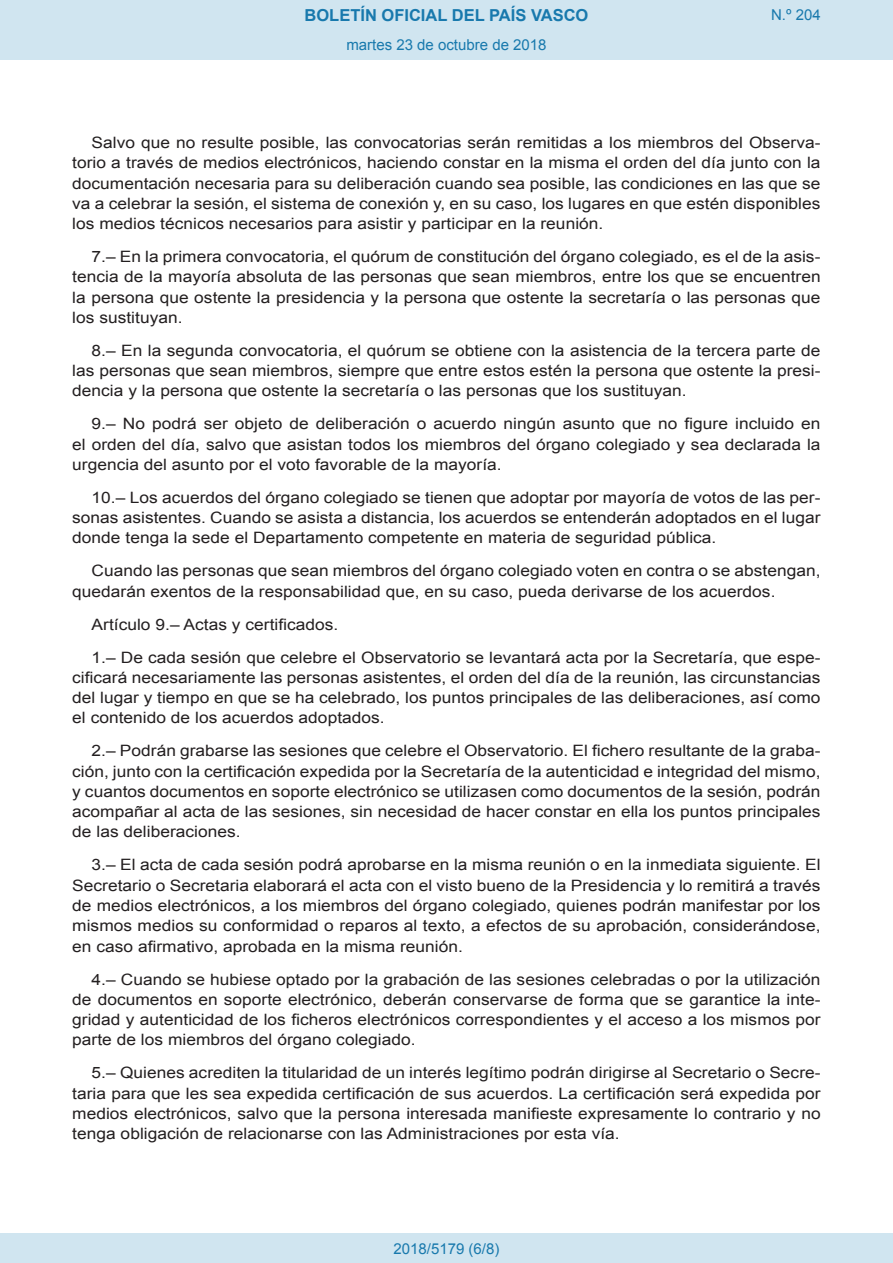
<style>
.page{position:relative;width:893px;height:1263px;background:#fff}
.page>*{position:absolute;margin:0;border:0;box-sizing:border-box;transform-origin:0 0}
.t1{font:700 16.5px "Arial";color:#1879ad}
.BOPVDetalle{font:15.6px/20.2px "Arial";color:#231f20;text-align:justify;scale:1.11 1}
.Paginacion_Centro{font:15px "Arial";color:#1879ad}
</style>
<div class="page">
<div style="left:0;top:0;width:893px;height:60px;background:#d0e5f0"></div>
<div style="left:0;top:1233px;width:893px;height:30px;background:#d0e5f0"></div>
<p class="t1" style="left:305px;top:4px;width:285px">BOLETÍN OFICIAL DEL PAÍS VASCO</p>
<p class="Paginacion_Centro" style="left:346px;top:35px;width:202px">martes 23 de octubre de 2018</p>
<p class="Paginacion_Centro" style="left:771px;top:5px;width:51px">N.º 204</p>
<p class="BOPVDetalle" style="left:72px;top:133px;width:676px;text-indent:19px">Salvo que no resulte posible, las convocatorias serán remitidas a los miembros del Observa&shy;torio a través de medios electrónicos, haciendo constar en la misma el orden del día junto con la documentación necesaria para su deliberación cuando sea posible, las condiciones en las que se va a celebrar la sesión, el sistema de conexión y, en su caso, los lugares en que estén disponibles los medios técnicos necesarios para asistir y participar en la reunión.</p>
<p class="BOPVDetalle" style="left:72px;top:247px;width:676px;text-indent:19px">7.– En la primera convocatoria, el quórum de constitución del órgano colegiado, es el de la asis&shy;tencia de la mayoría absoluta de las personas que sean miembros, entre los que se encuentren la persona que ostente la presidencia y la persona que ostente la secretaría o las personas que los sustituyan.</p>
<p class="BOPVDetalle" style="left:72px;top:340px;width:676px;text-indent:19px">8.– En la segunda convocatoria, el quórum se obtiene con la asistencia de la tercera parte de las personas que sean miembros, siempre que entre estos estén la persona que ostente la presi&shy;dencia y la persona que ostente la secretaría o las personas que los sustituyan.</p>
<p class="BOPVDetalle" style="left:72px;top:414px;width:676px;text-indent:19px">9.– No podrá ser objeto de deliberación o acuerdo ningún asunto que no figure incluido en el orden del día, salvo que asistan todos los miembros del órgano colegiado y sea declarada la urgencia del asunto por el voto favorable de la mayoría.</p>
<p class="BOPVDetalle" style="left:72px;top:487px;width:676px;text-indent:19px">10.– Los acuerdos del órgano colegiado se tienen que adoptar por mayoría de votos de las per&shy;sonas asistentes. Cuando se asista a distancia, los acuerdos se entenderán adoptados en el lugar donde tenga la sede el Departamento competente en materia de seguridad pública.</p>
<p class="BOPVDetalle" style="left:72px;top:561px;width:676px;text-indent:19px">Cuando las personas que sean miembros del órgano colegiado voten en contra o se abstengan, quedarán exentos de la responsabilidad que, en su caso, pueda derivarse de los acuerdos.</p>
<p class="BOPVDetalle" style="left:92px;top:614px;width:224px">Artículo 9.– Actas y certificados.</p>
<p class="BOPVDetalle" style="left:72px;top:647px;width:676px;text-indent:19px">1.– De cada sesión que celebre el Observatorio se levantará acta por la Secretaría, que espe&shy;cificará necesariamente las personas asistentes, el orden del día de la reunión, las circunstancias del lugar y tiempo en que se ha celebrado, los puntos principales de las deliberaciones, así como el contenido de los acuerdos adoptados.</p>
<p class="BOPVDetalle" style="left:72px;top:741px;width:676px;text-indent:19px">2.– Podrán grabarse las sesiones que celebre el Observatorio. El fichero resultante de la graba&shy;ción, junto con la certificación expedida por la Secretaría de la autenticidad e integridad del mismo, y cuantos documentos en soporte electrónico se utilizasen como documentos de la sesión, podrán acompañar al acta de las sesiones, sin necesidad de hacer constar en ella los puntos principales de las deliberaciones.</p>
<p class="BOPVDetalle" style="left:72px;top:855px;width:676px;text-indent:19px">3.– El acta de cada sesión podrá aprobarse en la misma reunión o en la inmediata siguiente. El Secretario o Secretaria elaborará el acta con el visto bueno de la Presidencia y lo remitirá a través de medios electrónicos, a los miembros del órgano colegiado, quienes podrán manifestar por los mismos medios su conformidad o reparos al texto, a efectos de su aprobación, considerándose, en caso afirmativo, aprobada en la misma reunión.</p>
<p class="BOPVDetalle" style="left:72px;top:969px;width:676px;text-indent:19px">4.– Cuando se hubiese optado por la grabación de las sesiones celebradas o por la utilización de documentos en soporte electrónico, deberán conservarse de forma que se garantice la inte&shy;gridad y autenticidad de los ficheros electrónicos correspondientes y el acceso a los mismos por parte de los miembros del órgano colegiado.</p>
<p class="BOPVDetalle" style="left:72px;top:1063px;width:676px;text-indent:19px">5.– Quienes acrediten la titularidad de un interés legítimo podrán dirigirse al Secretario o Secre&shy;taria para que les sea expedida certificación de sus acuerdos. La certificación será expedida por medios electrónicos, salvo que la persona interesada manifieste expresamente lo contrario y no tenga obligación de relacionarse con las Administraciones por esta vía.</p>
<p class="Paginacion_Centro" style="left:393px;top:1238px;width:107px">2018/5179 (6/8)</p>
</div>
